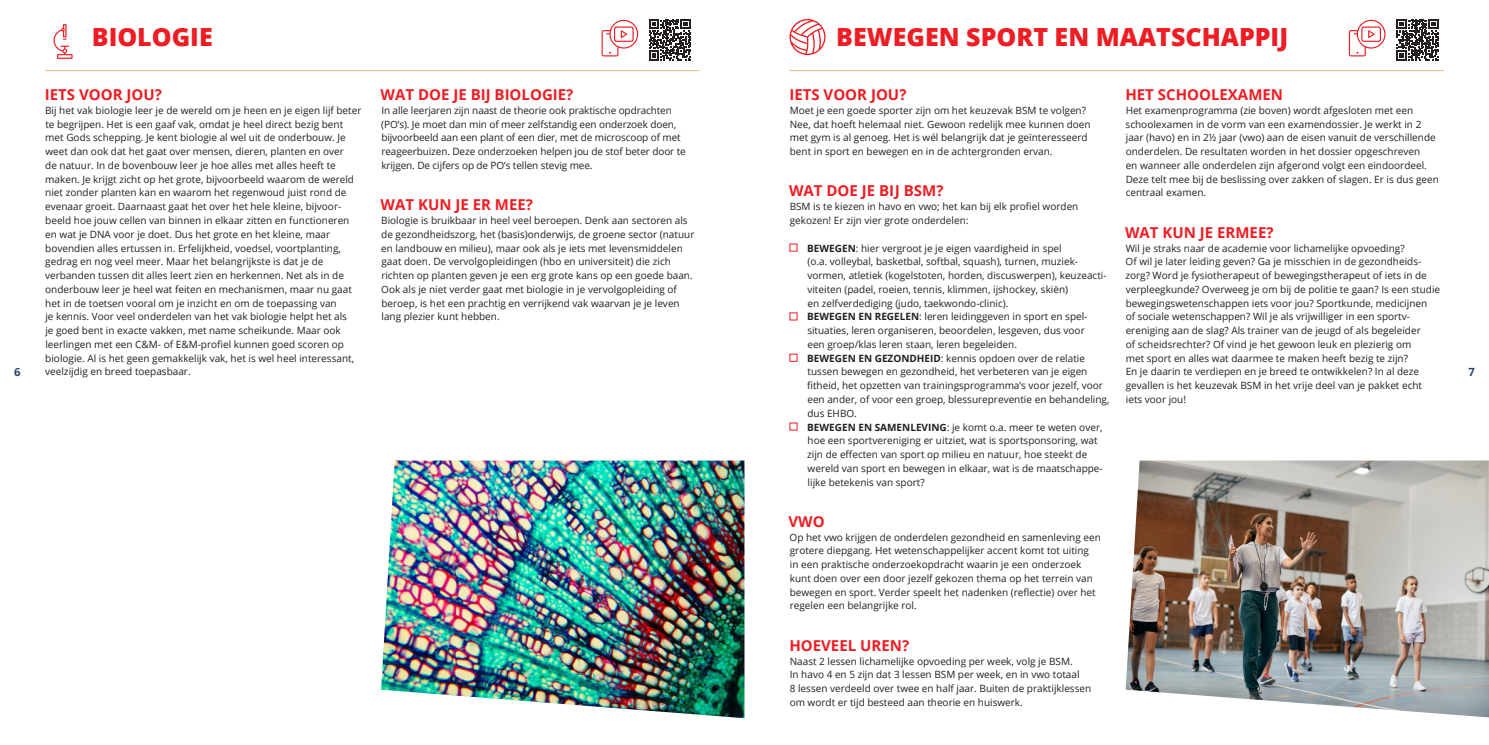
<style>
.page{position:relative;width:1489px;height:745px;background:#fff}
.page>*{position:absolute;margin:0;border:0;box-sizing:border-box;transform-origin:0 0}
.t1{font:800 25px "Open Sans";color:#ee1d23}
.t2{font:700 15px "Open Sans";color:#ee1d23}
.t3{font:700 11.25px "Open Sans";color:#264668}
.t4{font:10px/13.8px "Open Sans";color:#231f20}
.s1{font-weight:700}
</style>
<div class="page">
<img style="left:381px;top:460px;width:363px;height:257px">
<svg style="left:53px;top:24px;width:20px;height:35px"></svg>
<svg style="left:789px;top:19px;width:36px;height:36px"></svg>
<svg style="left:601px;top:20px;width:37px;height:36px"></svg>
<svg style="left:1348px;top:20px;width:37px;height:36px"></svg>
<svg style="left:649px;top:19px;width:41px;height:42px"></svg>
<img style="left:1125px;top:460px;width:363px;height:257px">
<svg style="left:1396px;top:19px;width:41px;height:42px"></svg>
<hr style="left:45px;top:70px;width:654px;height:1px;background:#e6b88f">
<hr style="left:789px;top:70px;width:654px;height:1px;background:#e6b88f">
<p class="t1" style="left:92px;top:18px;width:122px">BIOLOGIE</p>
<p class="t1" style="left:836px;top:18px;width:453px">BEWEGEN SPORT EN MAATSCHAPPIJ</p>
<p class="t2" style="left:45px;top:84px;width:119px">IETS VOOR JOU?</p>
<p class="t4" style="left:45px;top:103px;width:318px">Bij het vak biologie leer je de wereld om je heen en je eigen lijf beter te begrijpen. Het is een gaaf vak, omdat je heel direct bezig bent met Gods schepping. Je kent biologie al wel uit de onderbouw. Je weet dan ook dat het gaat over mensen, dieren, planten en over<br>de natuur. In de bovenbouw leer je hoe alles met alles heeft te maken. Je krijgt zicht op het grote, bijvoorbeeld waarom de wereld niet zonder planten kan en waarom het regenwoud juist rond de evenaar groeit. Daarnaast gaat het over het hele kleine, bijvoor&shy;beeld hoe jouw cellen van binnen in elkaar zitten en functioneren en wat je DNA voor je doet. Dus het grote en het kleine, maar bovendien alles ertussen in. Erfelijkheid, voedsel, voortplanting, gedrag en nog veel meer. Maar het belangrijkste is dat je de verbanden tussen dit alles leert zien en herkennen. Net als in de onderbouw leer je heel wat feiten en mechanismen, maar nu gaat het in de toetsen vooral om je inzicht en om de toepassing van<br>je kennis. Voor veel onderdelen van het vak biologie helpt het als<br>je goed bent in exacte vakken, met name scheikunde. Maar ook leerlingen met een C&amp;M- of E&amp;M-profiel kunnen goed scoren op biologie. Al is het geen gemakkelijk vak, het is wel heel interessant, veelzijdig en breed toepasbaar.</p>
<p class="t2" style="left:380px;top:84px;width:194px">WAT DOE JE BIJ BIOLOGIE?</p>
<p class="t4" style="left:381px;top:103px;width:306px">In alle leerjaren zijn naast de theorie ook praktische opdrachten (PO’s). Je moet dan min of meer zelfstandig een onderzoek doen, bijvoorbeeld aan een plant of een dier, met de microscoop of met reageerbuizen. Deze onderzoeken helpen jou de stof beter door te krijgen. De cijfers op de PO’s tellen stevig mee.</p>
<p class="t2" style="left:380px;top:194px;width:154px">WAT KUN JE ER MEE?</p>
<p class="t4" style="left:381px;top:213px;width:315px">Biologie is bruikbaar in heel veel beroepen. Denk aan sectoren als de gezondheidszorg, het (basis)onderwijs, de groene sector (natuur en landbouw en milieu), maar ook als je iets met levensmiddelen gaat doen. De vervolgopleidingen (hbo en universiteit) die zich richten op planten geven je een erg grote kans op een goede baan.<br>Ook als je niet verder gaat met biologie in je vervolgopleiding of beroep, is het een prachtig en verrijkend vak waarvan je je leven lang plezier kunt hebben.</p>
<p class="t2" style="left:789px;top:84px;width:119px">IETS VOOR JOU?</p>
<p class="t4" style="left:789px;top:103px;width:302px">Moet je een goede sporter zijn om het keuzevak BSM te volgen?<br>Nee, dat hoeft helemaal niet. Gewoon redelijk mee kunnen doen met gym is al genoeg. Het is wél belangrijk dat je geïnteresseerd</p>
<p class="t4" style="left:789px;top:144px;width:263px">bent in sport en bewegen en in de achtergronden ervan.</p>
<p class="t2" style="left:789px;top:180px;width:156px">WAT DOE JE BĲ BSM?</p>
<p class="t4" style="left:789px;top:199px;width:290px">BSM is te kiezen in havo en vwo; het kan bij elk profiel worden gekozen! Er zijn vier grote onderdelen:</p>
<p class="t4" style="left:807px;top:240px;width:301px"><span class="s1">BEWEGEN</span>: hier vergroot je je eigen vaardigheid in spel<br>(o.a. volleybal, basketbal, softbal, squash), turnen, muziek&shy;vormen, atletiek (kogelstoten, horden, discuswerpen), keuzeacti&shy;viteiten (padel, roeien, tennis, klimmen, ijshockey, skiën)<br>en zelfverdediging (judo, taekwondo-clinic).</p>
<p class="t4" style="left:807px;top:309px;width:282px"><span class="s1">BEWEGEN EN REGELEN</span>: leren leidinggeven in sport en spel&shy;situaties, leren organiseren, beoordelen, lesgeven, dus voor een groep/klas leren staan, leren begeleiden.</p>
<p class="t4" style="left:807px;top:350px;width:304px"><span class="s1">BEWEGEN EN GEZONDHEID</span>: kennis opdoen over de relatie tussen bewegen en gezondheid, het verbeteren van je eigen fitheid, het opzetten van trainingsprogramma’s voor jezelf, voor een ander, of voor een groep, blessurepreventie en behandeling, dus EHBO.</p>
<p class="t4" style="left:807px;top:419px;width:297px"><span class="s1">BEWEGEN EN SAMENLEVING</span>: je komt o.a. meer te weten over, hoe een sportvereniging er uitziet, wat is sportsponsoring, wat zijn de effecten van sport op milieu en natuur, hoe steekt de wereld van sport en bewegen in elkaar, wat is de maatschappe&shy;lijke betekenis van sport?</p>
<p class="t2" style="left:788px;top:510px;width:38px">VWO</p>
<p class="t4" style="left:789px;top:529px;width:313px">Op het vwo krijgen de onderdelen gezondheid en samenleving een grotere diepgang. Het wetenschappelijker accent komt tot uiting<br>in een praktische onderzoekopdracht waarin je een onderzoek kunt doen over een door jezelf gekozen thema op het terrein van bewegen en sport. Verder speelt het nadenken (reflectie) over het regelen een belangrijke rol.</p>
<p class="t2" style="left:789px;top:634px;width:121px">HOEVEEL UREN?</p>
<p class="t4" style="left:789px;top:653px;width:303px">Naast 2 lessen lichamelijke opvoeding per week, volg je BSM.<br>In havo 4 en 5 zijn dat 3 lessen BSM per week, en in vwo totaal<br>8 lessen verdeeld over twee en half jaar. Buiten de praktijklessen om wordt er tijd besteed aan theorie en huiswerk.</p>
<p class="t2" style="left:1125px;top:84px;width:159px">HET SCHOOLEXAMEN</p>
<p class="t4" style="left:1125px;top:103px;width:315px">Het examenprogramma (zie boven) wordt afgesloten met een schoolexamen in de vorm van een examendossier. Je werkt in 2 jaar (havo) en in 2½ jaar (vwo) aan de eisen vanuit de verschillende onderdelen. De resultaten worden in het dossier opgeschreven<br>en wanneer alle onderdelen zijn afgerond volgt een eindoordeel.<br>Deze telt mee bij de beslissing over zakken of slagen. Er is dus geen centraal examen.</p>
<p class="t2" style="left:1124px;top:221px;width:150px">WAT KUN JE ERMEE?</p>
<p class="t4" style="left:1125px;top:240px;width:316px">Wil je straks naar de academie voor lichamelijke opvoeding?<br>Of wil je later leiding geven? Ga je misschien in de gezondheids&shy;zorg? Word je fysiotherapeut of bewegingstherapeut of iets in de verpleegkunde? Overweeg je om bij de politie te gaan? Is een studie bewegingswetenschappen iets voor jou? Sportkunde, medicijnen<br>of sociale wetenschappen? Wil je als vrijwilliger in een sportv&shy;ereniging aan de slag? Als trainer van de jeugd of als begeleider<br>of scheidsrechter? Of vind je het gewoon leuk en plezierig om<br>met sport en alles wat daarmee te maken heeft bezig te zijn?<br>En je daarin te verdiepen en je breed te ontwikkelen? In al deze gevallen is het keuzevak BSM in het vrije deel van je pakket echt iets voor jou!</p>
<p class="t3" style="left:14px;top:364px;width:8px">6</p>
<p class="t3" style="left:1468px;top:364px;width:8px">7</p>
</div>
